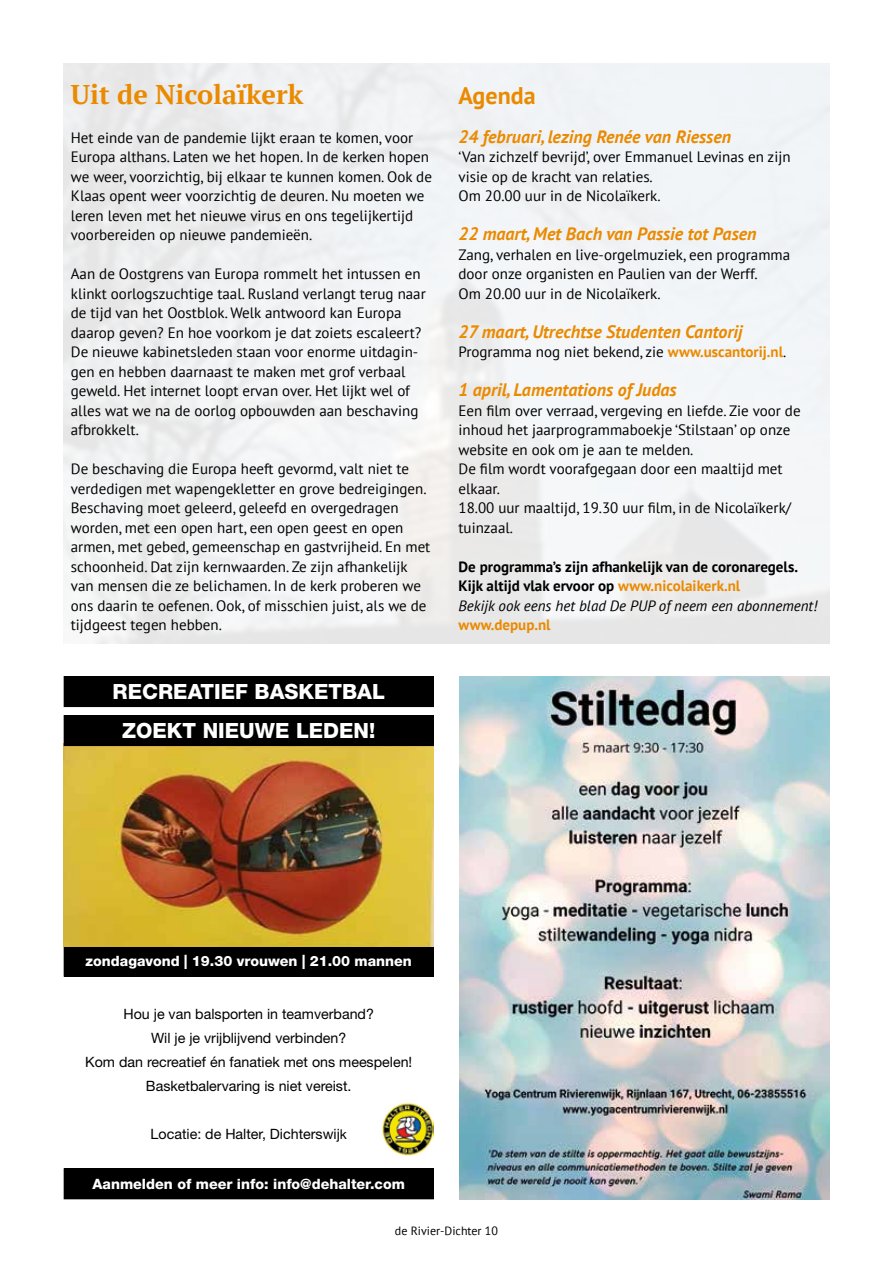
<style>
.page{position:relative;width:893px;height:1263px;background:#fff}
.page>*{position:absolute;margin:0;border:0;box-sizing:border-box;transform-origin:0 0}
.t1{font:700 27px "PT Serif";color:#ea8a00}
.t2{font:700 24px "PT Sans";color:#ea8a00}
.t3{font:800 21px "Helvetica Neue LT Std";color:#fff}
.t4{font:italic 700 18px "PT Sans";color:#ea8a00}
.t5{font:15px/19.5px "PT Sans";color:#000}
.t6{font:700 15px/19.5px "PT Sans";color:#000}
.t7{font:700 15px "PT Sans";color:#ea8a00}
.t8{font:14.25px/24px "Helvetica Neue LT Std";color:#000;text-align:center}
.t9{font:800 14.25px "Helvetica Neue LT Std";color:#fff}
.t10{font:12px "PT Sans";color:#000}
.s1{font-weight:700;color:#ea8a00}
.s2{color:#ea8a00}
.s3{font-weight:400;font-style:italic}
.s4{font-size:13.5px}
</style>
<div class="page">
<img style="left:459px;top:676px;width:370px;height:523px">
<div style="left:64px;top:676px;width:369px;height:30px;background:#000"></div>
<div style="left:64px;top:676px;width:370px;height:31px;border:1px solid #000"></div>
<div style="left:64px;top:1169px;width:369px;height:30px;background:#000"></div>
<div style="left:64px;top:1168px;width:370px;height:31px;border:1px solid #000"></div>
<div style="left:64px;top:946px;width:369px;height:30px;background:#000"></div>
<div style="left:64px;top:946px;width:370px;height:30px;border:1px solid #000"></div>
<img style="left:64px;top:746px;width:370px;height:200px">
<img style="left:382px;top:1102px;width:52px;height:54px">
<div style="left:64px;top:715px;width:369px;height:30px;background:#000"></div>
<div style="left:64px;top:715px;width:370px;height:31px;border:1px solid #000"></div>
<h1 class="t1" style="left:71px;top:76px;width:234px">Uit de Nicolaïkerk</h1>
<p class="t5" style="left:71px;top:128px;width:363px">Het einde van de pandemie lijkt eraan te komen, voor Europa althans. Laten we het hopen. In de kerken hopen we weer, voorzichtig, bij elkaar te kunnen komen. Ook de Klaas opent weer voorzichtig de deuren. Nu moeten we leren leven met het nieuwe virus en ons tegelijkertijd voorbereiden op nieuwe pandemieën.</p>
<p class="t5" style="left:71px;top:264px;width:356px">Aan de Oostgrens van Europa rommelt het intussen en klinkt oorlogszuchtige taal. Rusland verlangt terug naar de tijd van het Oostblok. Welk antwoord kan Europa daarop geven? En hoe voorkom je dat zoiets escaleert?<br>De nieuwe kabinetsleden staan voor enorme uitdagin&shy;gen en hebben daarnaast te maken met grof verbaal geweld. Het internet loopt ervan over. Het lijkt wel of alles wat we na de oorlog opbouwden aan beschaving afbrokkelt.</p>
<p class="t5" style="left:71px;top:459px;width:361px">De beschaving die Europa heeft gevormd, valt niet te verdedigen met wapengekletter en grove bedreigingen.<br>Beschaving moet geleerd, geleefd en overgedragen worden, met een open hart, een open geest en open armen, met gebed, gemeenschap en gastvrijheid. En met schoonheid. Dat zijn kernwaarden. Ze zijn afhankelijk van mensen die ze belichamen. In de kerk proberen we ons daarin te oefenen. Ook, of misschien juist, als we de tijdgeest tegen hebben.</p>
<h3 class="t3" style="left:113px;top:679px;width:274px">RECREATIEF BASKETBAL</h3>
<h3 class="t3" style="left:122px;top:718px;width:255px">ZOEKT NIEUWE LEDEN!</h3>
<h2 class="t2" style="left:459px;top:80px;width:79px">Agenda</h2>
<p class="t4" style="left:459px;top:125px;width:274px">24 februari, lezing Renée van Riessen</p>
<p class="t5" style="left:459px;top:147px;width:334px">‘Van zichzelf bevrijd’, over Emmanuel Levinas en zijn visie op de kracht van relaties.<br>Om 20.00 uur in de Nicolaïkerk.</p>
<p class="t4" style="left:459px;top:222px;width:300px">22 maart, Met Bach van Passie tot Pasen</p>
<p class="t5" style="left:459px;top:245px;width:333px">Zang, verhalen en live-orgelmuziek, een programma door onze organisten en Paulien van der Werff.<br>Om 20.00 uur in de Nicolaïkerk.</p>
<p class="t4" style="left:459px;top:320px;width:286px">27 maart, Utrechtse Studenten Cantorij</p>
<p class="t5" style="left:459px;top:342px;width:329px">Programma nog niet bekend, zie <span class="s1">www.uscantorij.nl</span>.</p>
<p class="t4" style="left:459px;top:378px;width:220px">1 april, Lamentations of Judas</p>
<p class="t5" style="left:459px;top:401px;width:344px">Een film over verraad, vergeving en liefde. Zie voor de inhoud het jaarprogrammaboekje ‘Stilstaan’ op onze website en ook om je aan te melden.<br>De film wordt voorafgegaan door een maaltijd met elkaar.<br>18.00 uur maaltijd, 19.30 uur film, in de Nicolaïkerk/ tuinzaal.</p>
<p class="t6" style="left:459px;top:557px;width:360px">De programma’s zijn afhankelijk van de coronaregels.<br>Kijk altijd vlak ervoor op <span class="s2">www.nicolaikerk.nl<br></span><span class="s3">Bekijk ook eens het blad De PUP of neem een abonnement!</span></p>
<p class="t7" style="left:459px;top:615px;width:94px">www.depup.nl</p>
<p class="t9" style="left:86px;top:953px;width:328px">zondagavond | 19.30 vrouwen | 21.00 mannen</p>
<p class="t8" style="left:85px;top:1002px;width:329px">Hou je van balsporten in teamverband?<br>Wil je je vrijblijvend verbinden?<br>Kom dan recreatief én fanatiek met ons meespelen!<br>Basketbalervaring is niet vereist.</p>
<p class="t8" style="left:151px;top:1122px;width:198px">Locatie: de Halter, Dichterswij<span class="s4">k</span></p>
<p class="t9" style="left:93px;top:1175px;width:314px">Aanmelden of meer info: info@dehalter.com</p>
<p class="t10" style="left:395px;top:1223px;width:105px">de Rivier-Dichter 10</p>
</div>
